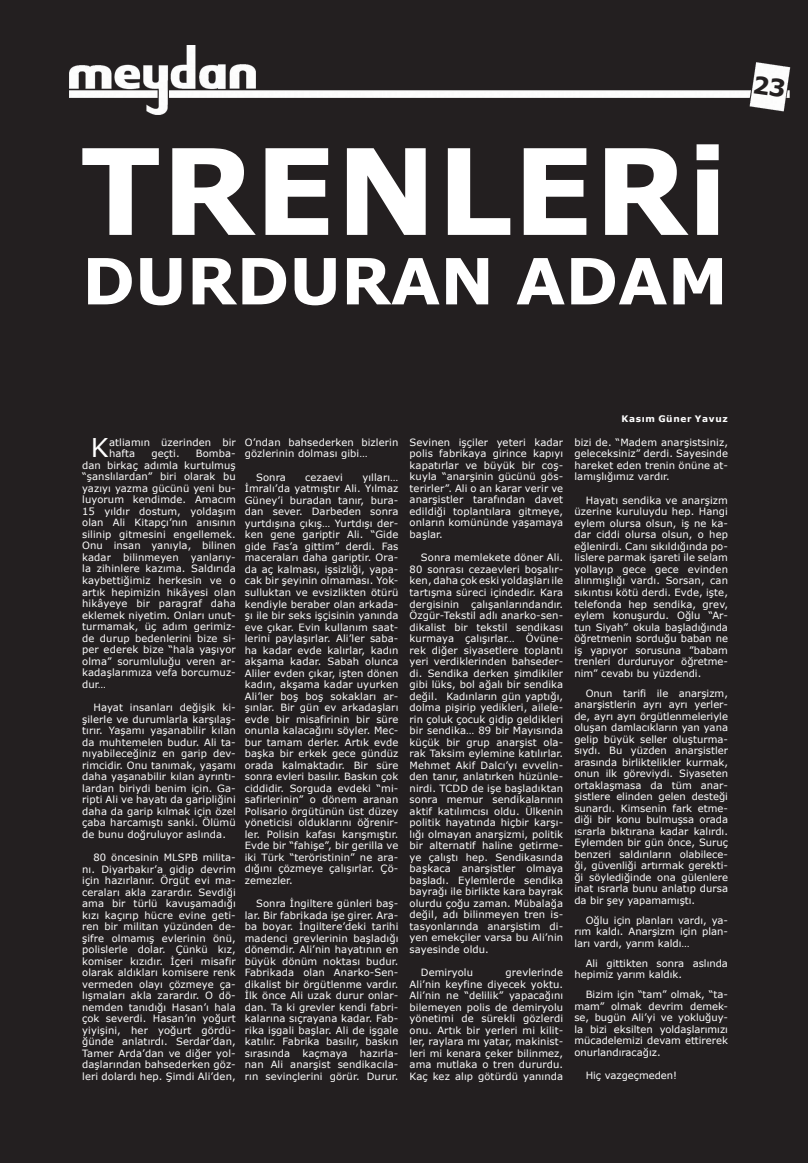
<style>
.page{position:relative;width:808px;height:1163px;background:#fff}
.page>*{position:absolute;margin:0;border:0;box-sizing:border-box;transform-origin:0 0}
.t1{font:700 119.1px "Verdana";color:#fff}
.t2{font:700 63.7px "Verdana";color:#fff}
.t3{font:25.8px "Verdana";color:#fff}
.t4{font:10px/11.5px "Verdana";letter-spacing:.01em;color:#fff;text-align:justify}
.t5{font:700 9px "Verdana";letter-spacing:.07em;color:#fff}
</style>
<div class="page">
<div style="left:0;top:0;width:808px;height:1162px;background:#231f20"></div>
<img style="left:69px;top:45px;width:722px;height:70px">
<svg style="left:742px;top:76px;width:43px;height:22px"></svg>
<h1 class="t1" style="left:80px;top:107px;width:649px">TRENLERi</h1>
<h2 class="t2" style="left:82px;top:236px;width:647px">DURDURAN ADAM</h2>
<h3 class="t3" style="left:91px;top:430px;width:19px">K</h3>
<p class="t4" style="left:109px;top:436px;width:128px">atliamın üzerinden bir hafta</p>
<p class="t4" style="left:82px;top:448px;width:155px;text-indent:114px">Bomba&shy;dan birkaç adımla kurtulmuş “şanslılardan” biri olarak bu yazıyı yazma gücünü yeni bu&shy;luyorum kendimde. Amacım 15 yıldır dostum, yoldaşım olan Ali Kitapçı’nın anısının silinip gitmesini engellemek.<br>Onu insan yanıyla, bilinen kadar bilinmeyen yanlarıy&shy;la zihinlere kazıma. Saldırıda kaybettiğimiz herkesin ve o artık hepimizin hikâyesi olan hikâyeye bir paragraf daha eklemek niyetim. Onları unut&shy;turmamak, üç adım gerimiz&shy;de durup bedenlerini bize si&shy;per ederek bize “hala yaşıyor olma” sorumluluğu veren ar&shy;kadaşlarımıza vefa borcumuz&shy;dur…</p>
<p class="t4" style="left:82px;top:701px;width:155px;text-indent:11px">Hayat insanları değişik ki&shy;şilerle ve durumlarla karşılaş&shy;tırır. Yaşamı yaşanabilir kılan da muhtemelen budur. Ali ta&shy;nıyabileceğiniz en garip dev&shy;rimcidir. Onu tanımak, yaşamı daha yaşanabilir kılan ayrıntı&shy;lardan biriydi benim için. Ga&shy;ripti Ali ve hayatı da garipliğini daha da garip kılmak için özel çaba harcamıştı sanki. Ölümü de bunu doğruluyor aslında.</p>
<p class="t4" style="left:82px;top:851px;width:155px;text-indent:11px">80 öncesinin MLSPB milita&shy;nı. Diyarbakır’a gidip devrim için hazırlanır. Örgüt evi ma&shy;ceraları akla zarardır. Sevdiği ama bir türlü kavuşamadığı kızı kaçırıp hücre evine geti&shy;ren bir militan yüzünden de&shy;şifre olmamış evlerinin önü, polislerle dolar. Çünkü kız, komiser kızıdır. İçeri misafir olarak aldıkları komisere renk vermeden olayı çözmeye ça&shy;lışmaları akla zarardır. O dö&shy;nemden tanıdığı Hasan’ı hala çok severdi. Hasan’ın yoğurt yiyişini, her yoğurt gördü&shy;ğünde anlatırdı. Serdar’dan, Tamer Arda’dan ve diğer yol&shy;daşlarından bahsederken göz&shy;leri dolardı hep. Şimdi Ali’den,</p>
<p class="t4" style="left:151px;top:448px;width:30px">geçti.</p>
<p class="t4" style="left:245px;top:436px;width:155px">O’ndan bahsederken bizlerin gözlerinin dolması gibi…</p>
<p class="t4" style="left:256px;top:471px;width:31px">Sonra</p>
<p class="t4" style="left:305px;top:471px;width:39px">cezaevi</p>
<p class="t4" style="left:245px;top:471px;width:155px;text-indent:118px">yılları… İmralı’da yatmıştır Ali. Yılmaz Güney’i buradan tanır, bura&shy;dan sever. Darbeden sonra yurtdışına çıkış… Yurtdışı der&shy;ken gene gariptir Ali. “Gide gide Fas’a gittim” derdi. Fas maceraları daha gariptir. Ora&shy;da aç kalması, işsizliği, yapa&shy;cak bir şeyinin olmaması. Yok&shy;sulluktan ve evsizlikten ötürü kendiyle beraber olan arkada&shy;şı ile bir seks işçisinin yanında eve çıkar. Evin kullanım saat&shy;lerini paylaşırlar. Ali’ler saba&shy;ha kadar evde kalırlar, kadın akşama kadar. Sabah olunca Aliler evden çıkar, işten dönen kadın, akşama kadar uyurken Ali’ler boş boş sokakları ar&shy;şınlar. Bir gün ev arkadaşları evde bir misafirinin bir süre onunla kalacağını söyler. Mec&shy;bur tamam derler. Artık evde başka bir erkek gece gündüz orada kalmaktadır. Bir süre sonra evleri basılır. Baskın çok ciddidir. Sorguda evdeki “mi&shy;safirlerinin” o dönem aranan Polisario örgütünün üst düzey yöneticisi olduklarını öğrenir&shy;ler. Polisin kafası karışmıştır.<br>Evde bir “fahişe”, bir gerilla ve iki Türk “teröristinin” ne ara&shy;dığını çözmeye çalışırlar. Çö&shy;zemezler.</p>
<p class="t4" style="left:245px;top:897px;width:155px;text-indent:11px">Sonra İngiltere günleri baş&shy;lar. Bir fabrikada işe girer. Ara&shy;ba boyar. İngiltere’deki tarihi madenci grevlerinin başladığı dönemdir. Ali’nin hayatının en büyük dönüm noktası budur.<br>Fabrikada olan Anarko-Sen&shy;dikalist bir örgütlenme vardır.<br>İlk önce Ali uzak durur onlar&shy;dan. Ta ki grevler kendi fabri&shy;kalarına sıçrayana kadar. Fab&shy;rika işgali başlar. Ali de işgale katılır. Fabrika basılır, baskın sırasında kaçmaya hazırla&shy;nan Ali anarşist sendikacıla&shy;rın sevinçlerini görür. Durur.</p>
<p class="t4" style="left:410px;top:436px;width:155px">Sevinen işçiler yeteri kadar polis fabrikaya girince kapıyı kapatırlar ve büyük bir coş&shy;kuyla “anarşinin gücünü gös&shy;terirler”. Ali o an karar verir ve anarşistler tarafından davet edildiği toplantılara gitmeye, onların komününde yaşamaya başlar.</p>
<p class="t4" style="left:410px;top:552px;width:155px;text-indent:11px">Sonra memlekete döner Ali.<br>80 sonrası cezaevleri boşalır&shy;ken, daha çok eski yoldaşları ile tartışma süreci içindedir. Kara dergisinin çalışanlarındandır.<br>Özgür-Tekstil adlı anarko-sen&shy;dikalist bir tekstil sendikası kurmaya çalışırlar… Övüne&shy;rek diğer siyasetlere toplantı yeri verdiklerinden bahseder&shy;di. Sendika derken şimdikiler gibi lüks, bol ağalı bir sendika değil. Kadınların gün yaptığı, dolma pişirip yedikleri, ailele&shy;rin çoluk çocuk gidip geldikleri bir sendika… 89 bir Mayısında küçük bir grup anarşist ola&shy;rak Taksim eylemine katılırlar.<br>Mehmet Akif Dalcı’yı evvelin&shy;den tanır, anlatırken hüzünle&shy;nirdi. TCDD de işe başladıktan sonra memur sendikalarının aktif katılımcısı oldu. Ülkenin politik hayatında hiçbir karşı&shy;lığı olmayan anarşizmi, politik bir alternatif haline getirme&shy;ye çalıştı hep. Sendikasında başkaca anarşistler olmaya başladı. Eylemlerde sendika bayrağı ile birlikte kara bayrak olurdu çoğu zaman. Mübalağa değil, adı bilinmeyen tren is&shy;tasyonlarında anarşistim di&shy;yen emekçiler varsa bu Ali’nin sayesinde oldu.</p>
<p class="t4" style="left:421px;top:966px;width:54px">Demiryolu</p>
<p class="t4" style="left:410px;top:966px;width:155px;text-indent:96px">grevlerinde Ali’nin keyfine diyecek yoktu.<br>Ali’nin ne “delilik” yapacağını bilemeyen polis de demiryolu yönetimi de sürekli gözlerdi onu. Artık bir yerleri mi kilit&shy;ler, raylara mı yatar, makinist&shy;leri mi kenara çeker bilinmez, ama mutlaka o tren dururdu.<br>Kaç kez alıp götürdü yanında</p>
<p class="t5" style="left:621px;top:412px;width:108px">Kasım Güner Yavuz</p>
<p class="t4" style="left:574px;top:436px;width:155px">bizi de. “Madem anarşistsiniz, geleceksiniz” derdi. Sayesinde hareket eden trenin önüne at&shy;lamışlığımız vardır.</p>
<p class="t4" style="left:574px;top:494px;width:155px;text-indent:11px">Hayatı sendika ve anarşizm üzerine kuruluydu hep. Hangi eylem olursa olsun, iş ne ka&shy;dar ciddi olursa olsun, o hep eğlenirdi. Canı sıkıldığında po&shy;lislere parmak işareti ile selam yollayıp gece gece evinden alınmışlığı vardı. Sorsan, can sıkıntısı kötü derdi. Evde, işte, telefonda hep sendika, grev, eylem konuşurdu. Oğlu “Ar&shy;tun Siyah” okula başladığında öğretmenin sorduğu baban ne iş yapıyor sorusuna ”babam trenleri durduruyor öğretme&shy;nim” cevabı bu yüzdendi.</p>
<p class="t4" style="left:574px;top:687px;width:155px;text-indent:11px">Onun tarifi ile anarşizm, anarşistlerin ayrı ayrı yerler&shy;de, ayrı ayrı örgütlenmeleriyle oluşan damlacıkların yan yana gelip büyük seller oluşturma&shy;sıydı. Bu yüzden anarşistler arasında birliktelikler kurmak, onun ilk göreviydi. Siyaseten ortaklaşmasa da tüm anar&shy;şistlere elinden gelen desteği sunardı. Kimsenin fark etme&shy;diği bir konu bulmuşsa orada ısrarla bıktırana kadar kalırdı.<br>Eylemden bir gün önce, Suruç benzeri saldırıların olabilece&shy;ği, güvenliği artırmak gerekti&shy;ği söylediğinde ona gülenlere inat ısrarla bunu anlatıp dursa da bir şey yapamamıştı.</p>
<p class="t4" style="left:574px;top:914px;width:155px;text-indent:11px">Oğlu için planları vardı, ya&shy;rım kaldı. Anarşizm için plan&shy;ları vardı, yarım kaldı…</p>
<p class="t4" style="left:574px;top:957px;width:155px;text-indent:11px">Ali gittikten sonra aslında hepimiz yarım kaldık.</p>
<p class="t4" style="left:574px;top:988px;width:155px;text-indent:11px">Bizim için “tam” olmak, “ta&shy;mam” olmak devrim demek&shy;se, bugün Ali’yi ve yokluğuy&shy;la bizi eksilten yoldaşlarımızı mücadelemizi devam ettirerek onurlandıracağız.</p>
<p class="t4" style="left:586px;top:1068px;width:93px">Hiç vazgeçmeden!</p>
</div>
